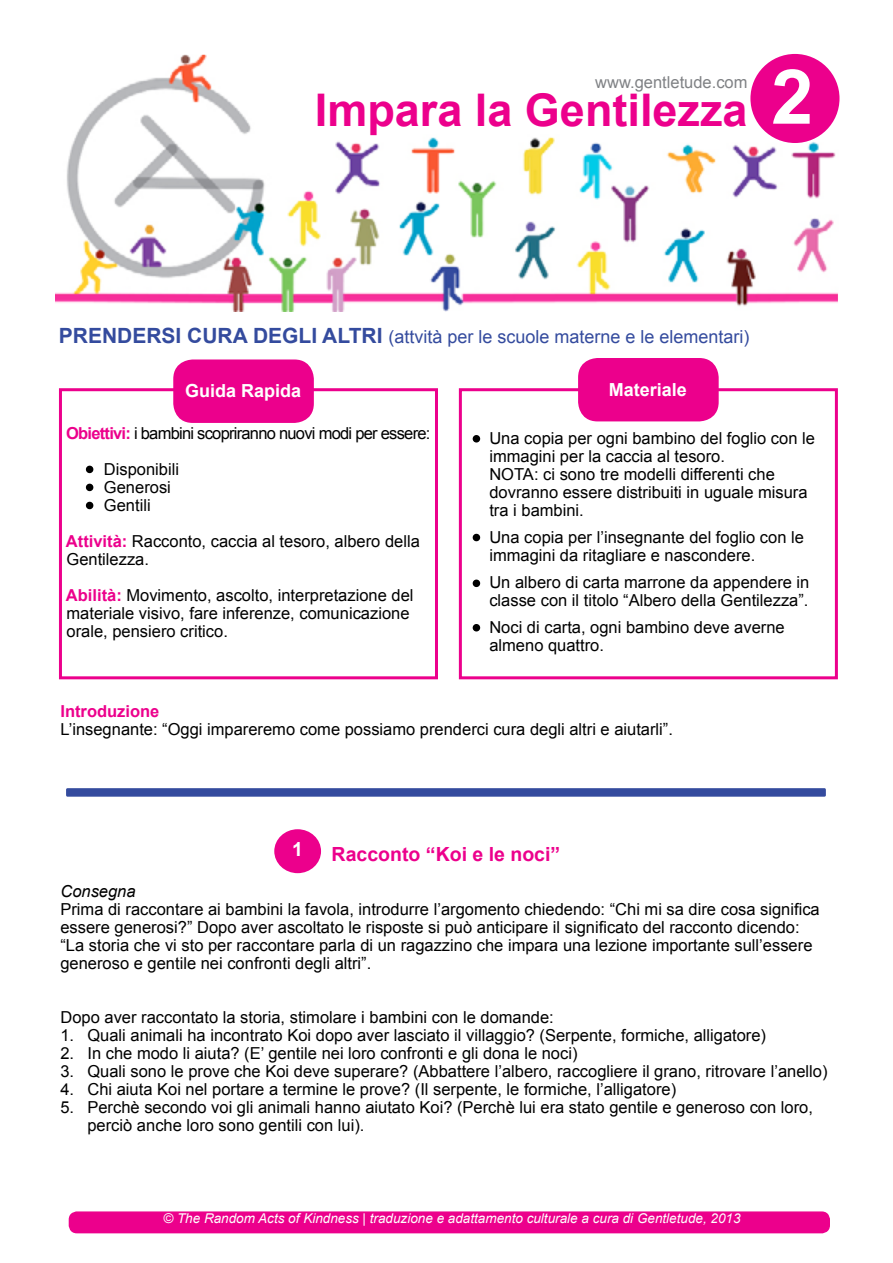
<style>
.page{position:relative;width:893px;height:1263px;background:#fff}
.page>*{position:absolute;margin:0;border:0;box-sizing:border-box;transform-origin:0 0}
.t1{font:700 75.9px "Arial";color:#fff}
.t2{font:700 45px "Arial";color:#ec008c}
.t3{font:700 19.5px "Arial";color:#ec008c}
.t4{font:700 19.5px "Arial";color:#fff}
.t5{font:18px "Arial";color:#344b9e}
.t6{font:700 18px "Arial";color:#fff}
.t7{font:16.5px/18px "Arial";color:#000}
.t8{font:16.5px "Arial";letter-spacing:-.045em;color:#000}
.t9{font:16.5px "Arial";color:#808285}
.t10{font:700 16.5px "Arial";color:#ec008c}
.t11{font:italic 16.5px "Arial";color:#000}
.t12{font:italic 13.5px "Arial";color:#fff}
.s1{font-weight:700;font-size:21px}
.s2{font-weight:700;color:#ec008c}
</style>
<div class="page">
<img style="left:56px;top:56px;width:780px;height:256px">
<div style="left:459px;top:388px;width:379px;height:291px;border:3px solid #ec008c"></div>
<div style="left:59px;top:388px;width:379px;height:291px;border:3px solid #ec008c"></div>
<div style="left:750px;top:54px;width:89px;height:89px;background:#ec008c;border-radius:50%"></div>
<div style="left:175px;top:361px;width:137px;height:60px;background:#ec008c;border-radius:18px"></div>
<div style="left:173px;top:359px;width:141px;height:64px;border:3px solid #ec008c;border-radius:18px"></div>
<div style="left:580px;top:359px;width:137px;height:61px;background:#ec008c;border-radius:18px"></div>
<div style="left:578px;top:358px;width:141px;height:63px;border:3px solid #ec008c;border-radius:18px"></div>
<div style="left:69px;top:1212px;width:760px;height:20px;background:#ec008c;border-radius:8px"></div>
<div style="left:69px;top:1211px;width:761px;height:22px;border:2px solid #ec008c;border-radius:8px"></div>
<div style="left:86px;top:484px;width:7px;height:7px;border:2px solid #000;border-radius:50%"></div>
<div style="left:473px;top:435px;width:7px;height:7px;border:2px solid #000;border-radius:50%"></div>
<div style="left:66px;top:788px;width:760px;height:9px;background:#344b9e;border-radius:2px"></div>
<div style="left:274px;top:829px;width:47px;height:44px;background:#ec008c;border-radius:50%"></div>
<div style="left:473px;top:534px;width:7px;height:7px;border:2px solid #000;border-radius:50%"></div>
<div style="left:473px;top:579px;width:7px;height:8px;border:2px solid #000;border-radius:50%"></div>
<div style="left:86px;top:466px;width:7px;height:7px;border:2px solid #000;border-radius:50%"></div>
<div style="left:473px;top:624px;width:7px;height:7px;border:2px solid #000;border-radius:50%"></div>
<div style="left:86px;top:502px;width:7px;height:7px;border:2px solid #000;border-radius:50%"></div>
<p class="t9" style="left:595px;top:72px;width:154px">www.gentletude.com</p>
<p class="t2" style="left:315px;top:80px;width:434px">Impara la Gentilezza</p>
<p class="t1" style="left:771px;top:47px;width:44px">2</p>
<p class="t5" style="left:59px;top:325px;width:692px"><span class="s1">PRENDERSI CURA DEGLI ALTRI</span> (attvità per le scuole materne e le elementari)</p>
<p class="t6" style="left:185px;top:379px;width:118px">Guida Rapida</p>
<p class="t6" style="left:609px;top:377px;width:80px">Materiale</p>
<p class="t8" style="left:66px;top:423px;width:366px"><span class="s2">Obiettivi:</span> i bambini scopriranno nuovi modi per essere:</p>
<p class="t7" style="left:104px;top:461px;width:77px">Disponibili</p>
<p class="t7" style="left:104px;top:479px;width:68px">Generosi</p>
<p class="t7" style="left:104px;top:497px;width:48px">Gentili</p>
<p class="t7" style="left:66px;top:533px;width:355px"><span class="s2">Attività:</span> Racconto, caccia al tesoro, albero della<br>Gentilezza.</p>
<p class="t7" style="left:66px;top:587px;width:349px"><span class="s2">Abilità:</span> Movimento, ascolto, interpretazione del materiale visivo, fare inferenze, comunicazione orale, pensiero critico.</p>
<p class="t7" style="left:489px;top:429px;width:327px">Una copia per ogni bambino del foglio con le immagini per la caccia al tesoro.</p>
<p class="t7" style="left:489px;top:465px;width:320px">NOTA: ci sono tre modelli differenti che dovranno essere distribuiti in uguale misura tra i bambini.</p>
<p class="t7" style="left:489px;top:528px;width:316px">Una copia per l’insegnante del foglio con le immagini da ritagliare e nascondere.</p>
<p class="t7" style="left:489px;top:573px;width:322px">Un albero di carta marrone da appendere in classe con il titolo “Albero della Gentilezza”.</p>
<p class="t7" style="left:489px;top:618px;width:297px">Noci di carta, ogni bambino deve averne almeno quattro.</p>
<p class="t10" style="left:60px;top:701px;width:101px">Introduzione</p>
<p class="t7" style="left:60px;top:721px;width:614px">L’insegnante: “Oggi impareremo come possiamo prenderci cura degli altri e aiutarli”.</p>
<p class="t4" style="left:292px;top:836px;width:12px">1</p>
<p class="t3" style="left:332px;top:841px;width:230px">Racconto “Koi e le noci”</p>
<p class="t11" style="left:60px;top:881px;width:77px">Consegna</p>
<p class="t7" style="left:60px;top:901px;width:761px">Prima di raccontare ai bambini la favola, introdurre l’argomento chiedendo: “Chi mi sa dire cosa significa essere generosi?” Dopo aver ascoltato le risposte si può anticipare il significato del racconto dicendo: “La storia che vi sto per raccontare parla di un ragazzino che impara una lezione importante sull’essere generoso e gentile nei confronti degli altri”.</p>
<p class="t7" style="left:60px;top:1009px;width:495px">Dopo aver raccontato la storia, stimolare i bambini con le domande:</p>
<p class="t7" style="left:60px;top:1027px;width:707px">1. Quali animali ha incontrato Koi dopo aver lasciato il villaggio? (Serpente, formiche, alligatore)</p>
<p class="t7" style="left:60px;top:1045px;width:519px">2. In che modo li aiuta? (E’ gentile nei loro confronti e gli dona le noci)</p>
<p class="t7" style="left:60px;top:1063px;width:769px">3. Quali sono le prove che Koi deve superare? (Abbattere l’albero, raccogliere il grano, ritrovare l’anello)</p>
<p class="t7" style="left:60px;top:1081px;width:617px">4. Chi aiuta Koi nel portare a termine le prove? (Il serpente, le formiche, l’alligatore)</p>
<p class="t7" style="left:87px;top:1099px;width:727px;text-indent:-27px">5. Perchè secondo voi gli animali hanno aiutato Koi? (Perchè lui era stato gentile e generoso con loro, perciò anche loro sono gentili con lui).</p>
<p class="t12" style="left:163px;top:1209px;width:579px">© The Random Acts of Kindness | traduzione e adattamento culturale a cura di Gentletude, 2013</p>
</div>
